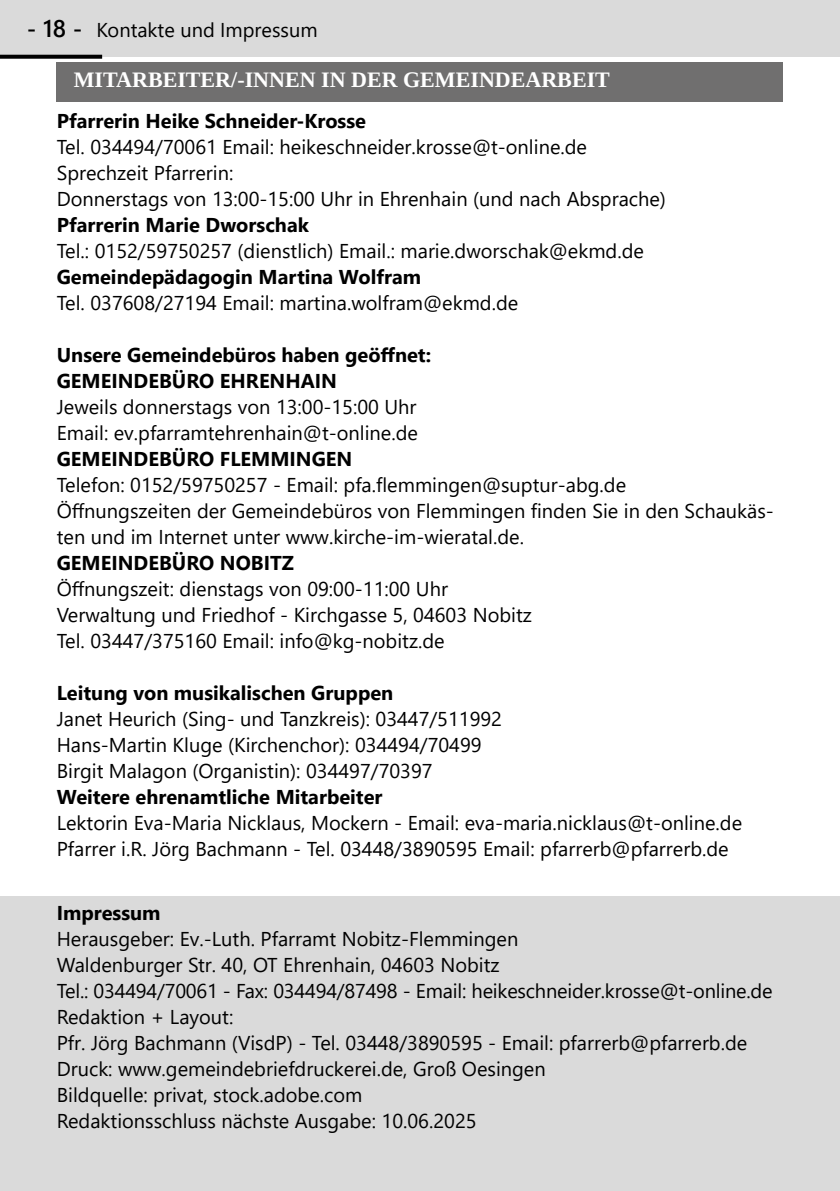
<style>
.page{position:relative;width:840px;height:1191px;background:#fff}
.page>*{position:absolute;margin:0;border:0;box-sizing:border-box;transform-origin:0 0}
.t1{font:600 24px "Segoe UI";color:#000}
.t2{font:700 22px "Tinos";color:#fff}
.t3{font:20px/26px "Segoe UI";color:#000}
.t4{font:700 20px/26px "Segoe UI";color:#000}
</style>
<div class="page">
<div style="left:0;top:0;width:839px;height:57px;background:#dadada"></div>
<svg style="left:0;top:55px;width:102px;height:4px"></svg>
<div style="left:0;top:896px;width:839px;height:295px;background:#dadada"></div>
<div style="left:57px;top:62px;width:725px;height:40px;background:#706f6f"></div>
<p class="t1" style="left:27px;top:6px;width:57px">- 18 -</p>
<p class="t3" style="left:96px;top:15px;width:222px">Kontakte und Impressum</p>
<p class="t2" style="left:74px;top:65px;width:537px">MITARBEITER/-INNEN IN DER GEMEINDEARBEIT</p>
<p class="t4" style="left:57px;top:106px;width:310px">Pfarrerin Heike Schneider-Krosse</p>
<p class="t3" style="left:57px;top:132px;width:610px">Tel. 034494/70061 Email: heikeschneider.krosse@t-online.de<br>Sprechzeit Pfarrerin:<br>Donnerstags von 13:00-15:00 Uhr in Ehrenhain (und nach Absprache)</p>
<p class="t4" style="left:57px;top:210px;width:253px">Pfarrerin Marie Dworschak</p>
<p class="t3" style="left:57px;top:236px;width:588px">Tel.: 0152/59750257 (dienstlich) Email.: marie.dworschak@ekmd.de</p>
<p class="t4" style="left:57px;top:262px;width:366px">Gemeindepädagogin Martina Wolfram</p>
<p class="t3" style="left:57px;top:288px;width:463px">Tel. 037608/27194 Email: martina.wolfram@ekmd.de</p>
<p class="t4" style="left:57px;top:340px;width:376px">Unsere Gemeindebüros haben geöffnet:<br>GEMEINDEBÜRO EHRENHAIN</p>
<p class="t3" style="left:57px;top:392px;width:362px">Jeweils donnerstags von 13:00-15:00 Uhr<br>Email: ev.pfarramtehrenhain@t-online.de</p>
<p class="t4" style="left:57px;top:444px;width:297px">GEMEINDEBÜRO FLEMMINGEN</p>
<p class="t3" style="left:57px;top:470px;width:718px">Telefon: 0152/59750257 - Email: pfa.flemmingen@suptur-abg.de<br>Öffnungszeiten der Gemeindebüros von Flemmingen finden Sie in den Schaukäs&shy;ten und im Internet unter www.kirche‐im‐wieratal.de.</p>
<p class="t4" style="left:57px;top:548px;width:238px">GEMEINDEBÜRO NOBITZ</p>
<p class="t3" style="left:57px;top:574px;width:476px">Öffnungszeit: dienstags von 09:00-11:00 Uhr<br>Verwaltung und Friedhof - Kirchgasse 5, 04603 Nobitz<br>Tel. 03447/375160 Email: info@kg-nobitz.de</p>
<p class="t4" style="left:57px;top:678px;width:338px">Leitung von musikalischen Gruppen</p>
<p class="t3" style="left:57px;top:704px;width:446px">Janet Heurich (Sing- und Tanzkreis): 03447/511992<br>Hans-Martin Kluge (Kirchenchor): 034494/70499<br>Birgit Malagon (Organistin): 034497/70397</p>
<p class="t4" style="left:57px;top:782px;width:327px">Weitere ehrenamtliche Mitarbeiter</p>
<p class="t3" style="left:57px;top:808px;width:686px">Lektorin Eva-Maria Nicklaus, Mockern - Email: eva-maria.nicklaus@t-online.de<br>Pfarrer i.R. Jörg Bachmann - Tel. 03448/3890595 Email: pfarrerb@pfarrerb.de</p>
<p class="t4" style="left:57px;top:898px;width:105px">Impressum</p>
<p class="t3" style="left:57px;top:924px;width:717px">Herausgeber: Ev.-Luth. Pfarramt Nobitz-Flemmingen<br>Waldenburger Str. 40, OT Ehrenhain, 04603 Nobitz<br>Tel.: 034494/70061 - Fax: 034494/87498 - Email: heikeschneider.krosse@t-online.de Redaktion + Layout:<br>Pfr. Jörg Bachmann (VisdP) - Tel. 03448/3890595 - Email: pfarrerb@pfarrerb.de Druck: www.gemeindebriefdruckerei.de, Groß Oesingen<br>Bildquelle: privat, stock.adobe.com<br>Redaktionsschluss nächste Ausgabe: 10.06.2025</p>
</div>
